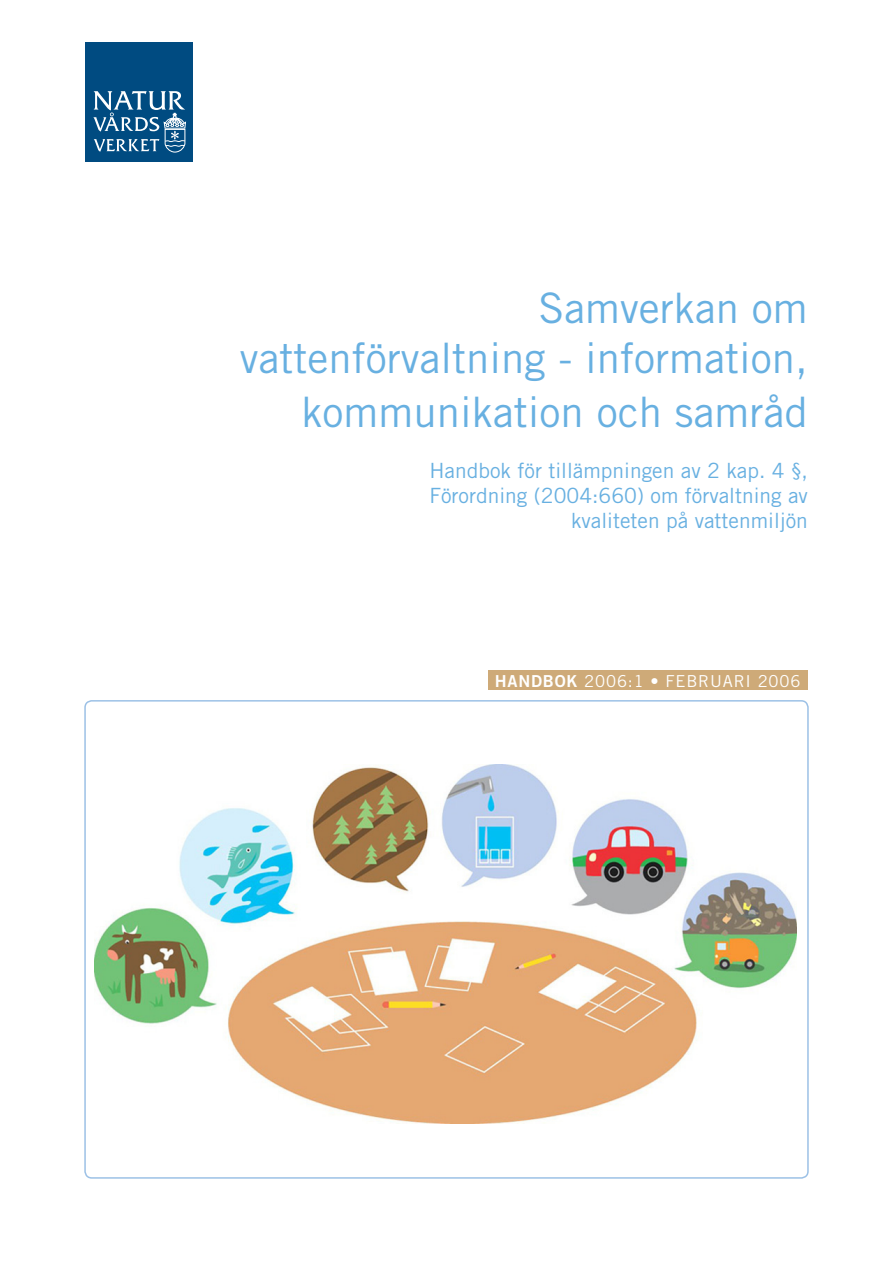
<style>
.page{position:relative;width:893px;height:1263px;background:#fff}
.page>*{position:absolute;margin:0;border:0;box-sizing:border-box;transform-origin:0 0}
.t1{font:42px/50.4px "Trade Gothic";color:#68b0e1;text-align:right}
.t2{font:21px/25.2px "Trade Gothic";color:#68b0e1;text-align:right}
.t3{font:16.5px "Trade Gothic";letter-spacing:.05em;color:#fff}
.s1{font-family:"Trade Gothic Bold Two"}
</style>
<div class="page">
<div style="left:85px;top:43px;width:108px;height:119px;background:#004b81"></div>
<svg style="left:93px;top:91px;width:93px;height:62px"></svg>
<div style="left:488px;top:670px;width:319px;height:20px;background:#ceaa78"></div>
<svg style="left:84px;top:700px;width:725px;height:478px"></svg>
<h1 class="t1" style="left:240px;top:282px;width:570px">Samverkan om vattenförvaltning - information,</h1>
<h1 class="t1" style="left:302px;top:387px;width:508px">kommunikation och samråd</h1>
<p class="t2" style="left:429px;top:457px;width:380px">Handbok för tillämpningen av 2 kap. 4 §,<br>Förordning (2004:660) om förvaltning av kvaliteten på vattenmiljön</p>
<p class="t3" style="left:495px;top:671px;width:307px"><span class="s1">HANDBOK</span> 2006:1 • FEBRUARI 2006</p>
</div>
